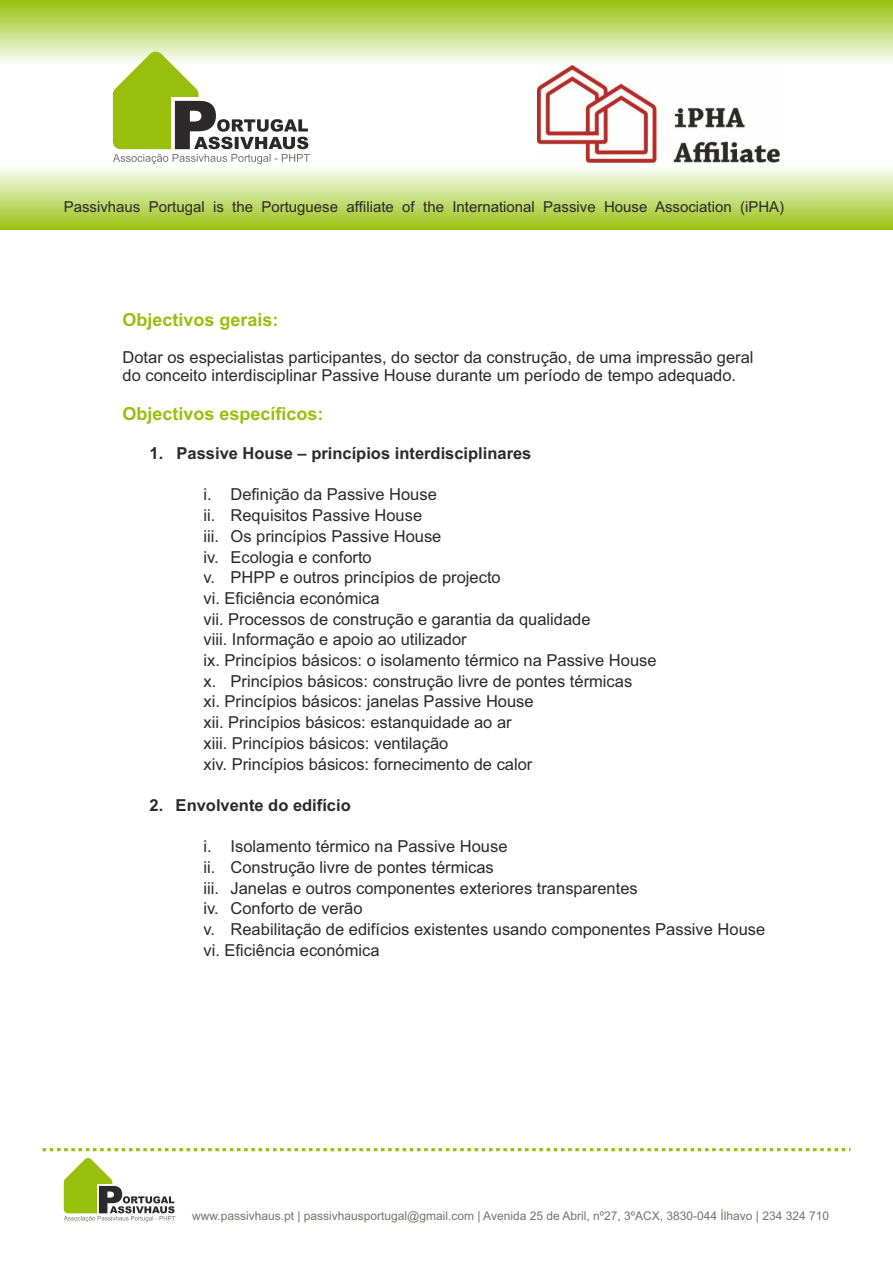
<style>
.page{position:relative;width:893px;height:1263px;background:#fff}
.page>*{position:absolute;margin:0;border:0;box-sizing:border-box;transform-origin:0 0}
.t1{font:700 18px "Arial";color:#99bf0d}
.t2{font:16.5px/20.7px "Arial";color:#2b2929}
.t3{font:700 16.5px "Arial";color:#2b2929}
.t4{font:15px "Arial";color:#2b2929}
.t5{font:12px "Arial";color:#737370}
</style>
<div class="page">
<svg style="left:43px;top:1148px;width:807px;height:3px"></svg>
<div style="left:0;top:0;width:893px;height:64px;background:linear-gradient(to bottom,#98c00b,#fafcf5)"></div>
<div style="left:0;top:166px;width:893px;height:64px;background:linear-gradient(to bottom,#fdfefc,#9bc213)"></div>
<img style="left:538px;top:66px;width:242px;height:97px">
<svg style="left:113px;top:51px;width:197px;height:113px"></svg>
<svg style="left:64px;top:1158px;width:111px;height:64px"></svg>
<p class="t4" style="left:64px;top:201px;width:722px">Passivhaus Portugal is the Portuguese affiliate of the International Passive House Association (iPHA)</p>
<p class="t1" style="left:123px;top:313px;width:158px">Objectivos gerais:</p>
<p class="t2" style="left:123px;top:349px;width:632px;line-height:18.5px">Dotar os especialistas participantes, do sector da construção, de uma impressão geral do conceito interdisciplinar Passive House durante um período de tempo adequado.</p>
<p class="t1" style="left:123px;top:406px;width:203px">Objectivos específicos:</p>
<p class="t3" style="left:150px;top:447px;width:383px">1. Passive House – princípios interdisciplinares</p>
<p class="t2" style="left:204px;top:486px;width:454px">i. Definição da Passive House<br>ii. Requisitos Passive House<br>iii. Os princípios Passive House<br>iv. Ecologia e conforto<br>v. PHPP e outros princípios de projecto<br>vi. Eficiência económica<br>vii. Processos de construção e garantia da qualidade<br>viii. Informação e apoio ao utilizador<br>ix. Princípios básicos: o isolamento térmico na Passive House x. Princípios básicos: construção livre de pontes térmicas<br>xi. Princípios básicos: janelas Passive House<br>xii. Princípios básicos: estanquidade ao ar<br>xiii. Princípios básicos: ventilação<br>xiv. Princípios básicos: fornecimento de calor</p>
<p class="t3" style="left:150px;top:799px;width:203px">2. Envolvente do edifício</p>
<p class="t2" style="left:204px;top:838px;width:563px">i. Isolamento térmico na Passive House<br>ii. Construção livre de pontes térmicas<br>iii. Janelas e outros componentes exteriores transparentes<br>iv. Conforto de verão<br>v. Reabilitação de edifícios existentes usando componentes Passive House vi. Eficiência económica</p>
<p class="t5" style="left:192px;top:1212px;width:639px">www.passivhaus.pt | passivhausportugal@gmail.com | Avenida 25 de Abril, nº27, 3ºACX, 3830-044 Ílhavo | 234 324 710</p>
</div>
